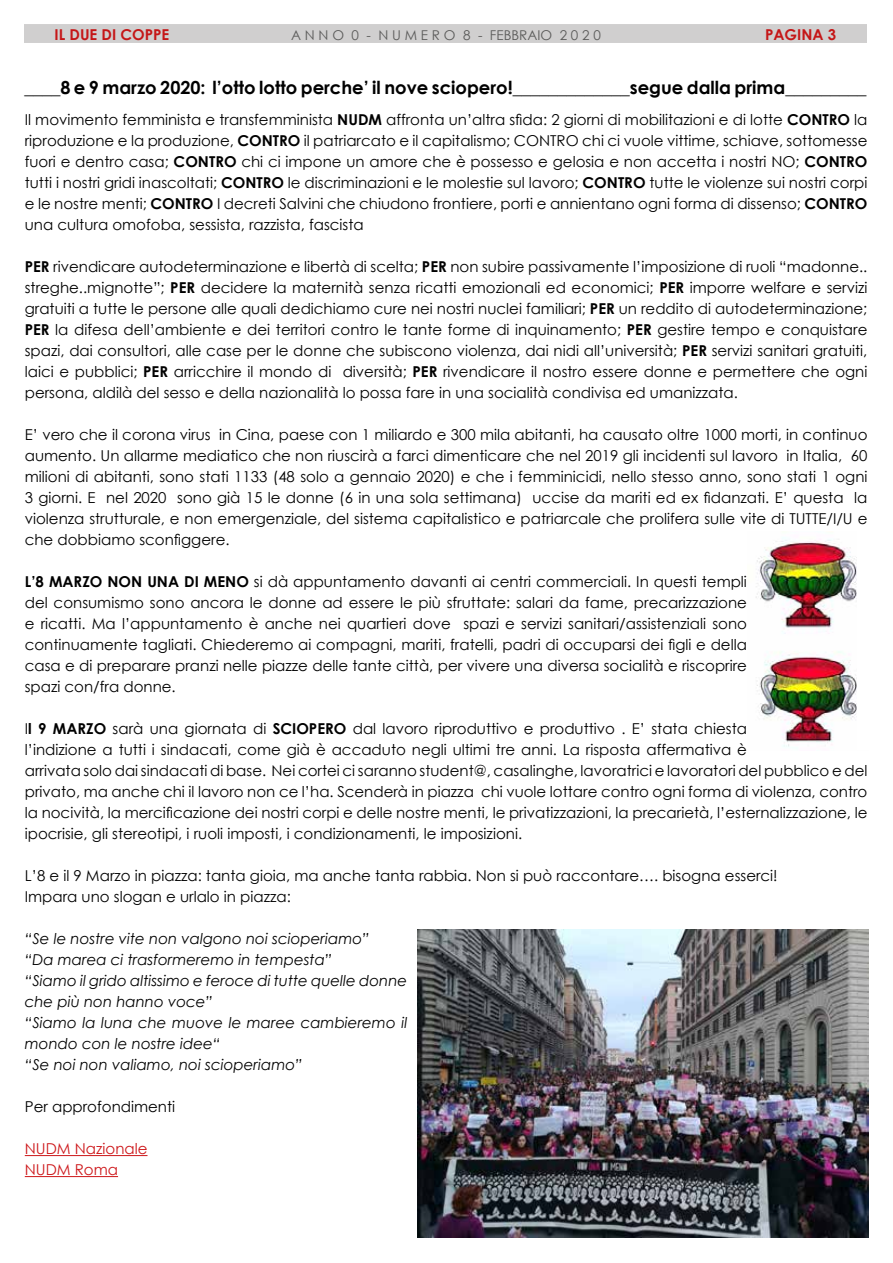
<style>
.page{position:relative;width:893px;height:1263px;background:#fff}
.page>*{position:absolute;margin:0;border:0;box-sizing:border-box;transform-origin:0 0}
.t1{font:700 18px "Century Gothic";color:#000}
.t2{font:15px/21px "Century Gothic";color:#000;text-align:justify}
.t3{font:italic 15px/21px "Century Gothic";color:#000}
.t4{font:15px/21px "Century Gothic";color:#cd171a}
.t5{font:700 15px "Century Gothic";color:#c51617}
.t6{font:13.5px "Century Gothic";color:#5a5a59}
.s1{font-weight:700}
</style>
<div class="page">
<img style="left:756px;top:537px;width:101px;height:210px">
<hr style="left:25px;top:1155px;width:123px;height:1px;background:#cd171a">
<hr style="left:25px;top:1176px;width:93px;height:1px;background:#cd171a">
<img style="left:418px;top:929px;width:451px;height:308px">
<p class="t5" style="left:55px;top:23px;width:116px">IL DUE DI COPPE</p>
<p class="t6" style="left:291px;top:25px;width:311px">A N N O 0 - N U M E R O 8 - FEBBRAIO 2 0 2 0</p>
<p class="t5" style="left:765px;top:23px;width:73px">PAGINA 3</p>
<p class="t1" style="left:24px;top:74px;width:843px">____8 e 9 marzo 2020: l’otto lotto perche’ il nove sciopero!_____________segue dalla prima_________</p>
<p class="t2" style="left:25px;top:109px;width:844px">Il movimento femminista e transfemminista <span class="s1">NUDM</span> affronta un’altra sfida: 2 giorni di mobilitazioni e di lotte <span class="s1">CONTRO</span> la riproduzione e la produzione, <span class="s1">CONTRO</span> il patriarcato e il capitalismo; CONTRO chi ci vuole vittime, schiave, sottomesse fuori e dentro casa; <span class="s1">CONTRO</span> chi ci impone un amore che è possesso e gelosia e non accetta i nostri NO; <span class="s1">CONTRO </span>tutti i nostri gridi inascoltati; <span class="s1">CONTRO</span> le discriminazioni e le molestie sul lavoro; <span class="s1">CONTRO</span> tutte le violenze sui nostri corpi e le nostre menti; <span class="s1">CONTRO</span> I decreti Salvini che chiudono frontiere, porti e annientano ogni forma di dissenso; <span class="s1">CONTRO </span>una cultura omofoba, sessista, razzista, fascista</p>
<p class="t2" style="left:25px;top:256px;width:844px"><span class="s1">PER</span> rivendicare autodeterminazione e libertà di scelta; <span class="s1">PER</span> non subire passivamente l’imposizione di ruoli “madonne.. streghe..mignotte”; <span class="s1">PER</span> decidere la maternità senza ricatti emozionali ed economici; <span class="s1">PER</span> imporre welfare e servizi gratuiti a tutte le persone alle quali dedichiamo cure nei nostri nuclei familiari; <span class="s1">PER</span> un reddito di autodeterminazione; <span class="s1">PER</span> la difesa dell’ambiente e dei territori contro le tante forme di inquinamento; <span class="s1">PER</span> gestire tempo e conquistare spazi, dai consultori, alle case per le donne che subiscono violenza, dai nidi all’università; <span class="s1">PER</span> servizi sanitari gratuiti, laici e pubblici; <span class="s1">PER</span> arricchire il mondo di diversità; <span class="s1">PER</span> rivendicare il nostro essere donne e permettere che ogni persona, aldilà del sesso e della nazionalità lo possa fare in una socialità condivisa ed umanizzata.</p>
<p class="t2" style="left:25px;top:424px;width:844px">E’ vero che il corona virus in Cina, paese con 1 miliardo e 300 mila abitanti, ha causato oltre 1000 morti, in continuo aumento. Un allarme mediatico che non riuscirà a farci dimenticare che nel 2019 gli incidenti sul lavoro in Italia, 60 milioni di abitanti, sono stati 1133 (48 solo a gennaio 2020) e che i femminicidi, nello stesso anno, sono stati 1 ogni 3 giorni. E nel 2020 sono già 15 le donne (6 in una sola settimana) uccise da mariti ed ex fidanzati. E’ questa la violenza strutturale, e non emergenziale, del sistema capitalistico e patriarcale che prolifera sulle vite di TUTTE/I/U e che dobbiamo sconfiggere.</p>
<p class="t2" style="left:25px;top:571px;width:724px"><span class="s1">L’8 MARZO NON UNA DI MENO</span> si dà appuntamento davanti ai centri commerciali. In questi templi del consumismo sono ancora le donne ad essere le più sfruttate: salari da fame, precarizzazione e ricatti. Ma l’appuntamento è anche nei quartieri dove spazi e servizi sanitari/assistenziali sono continuamente tagliati. Chiederemo ai compagni, mariti, fratelli, padri di occuparsi dei figli e della casa e di preparare pranzi nelle piazze delle tante città, per vivere una diversa socialità e riscoprire spazi con/fra donne.</p>
<p class="t2" style="left:25px;top:718px;width:844px;text-align:left">I<span class="s1">l 9 MARZO</span> sarà una giornata di <span class="s1">SCIOPERO</span> dal lavoro riproduttivo e produttivo . E’ stata chiesta<br>l’indizione a tutti i sindacati, come già è accaduto negli ultimi tre anni. La risposta affermativa è<br>arrivata solo dai sindacati di base. Nei cortei ci saranno student@, casalinghe, lavoratrici e lavoratori del pubblico e del privato, ma anche chi il lavoro non ce l’ha. Scenderà in piazza chi vuole lottare contro ogni forma di violenza, contro la nocività, la mercificazione dei nostri corpi e delle nostre menti, le privatizzazioni, la precarietà, l’esternalizzazione, le ipocrisie, gli stereotipi, i ruoli imposti, i condizionamenti, le imposizioni.</p>
<p class="t2" style="left:25px;top:865px;width:754px">L’8 e il 9 Marzo in piazza: tanta gioia, ma anche tanta rabbia. Non si può raccontare…. bisogna esserci!<br>Impara uno slogan e urlalo in piazza:</p>
<p class="t3" style="left:25px;top:928px;width:384px">“Se le nostre vite non valgono noi scioperiamo”<br>“Da marea ci trasformeremo in tempesta”<br>“Siamo il grido altissimo e feroce di tutte quelle donne che più non hanno voce”<br>“Siamo la luna che muove le maree cambieremo il mondo con le nostre idee“<br>“Se noi non valiamo, noi scioperiamo”</p>
<p class="t2" style="left:25px;top:1096px;width:152px">Per approfondimenti</p>
<p class="t4" style="left:25px;top:1138px;width:124px">NUDM Nazionale<br>NUDM Roma</p>
</div>
